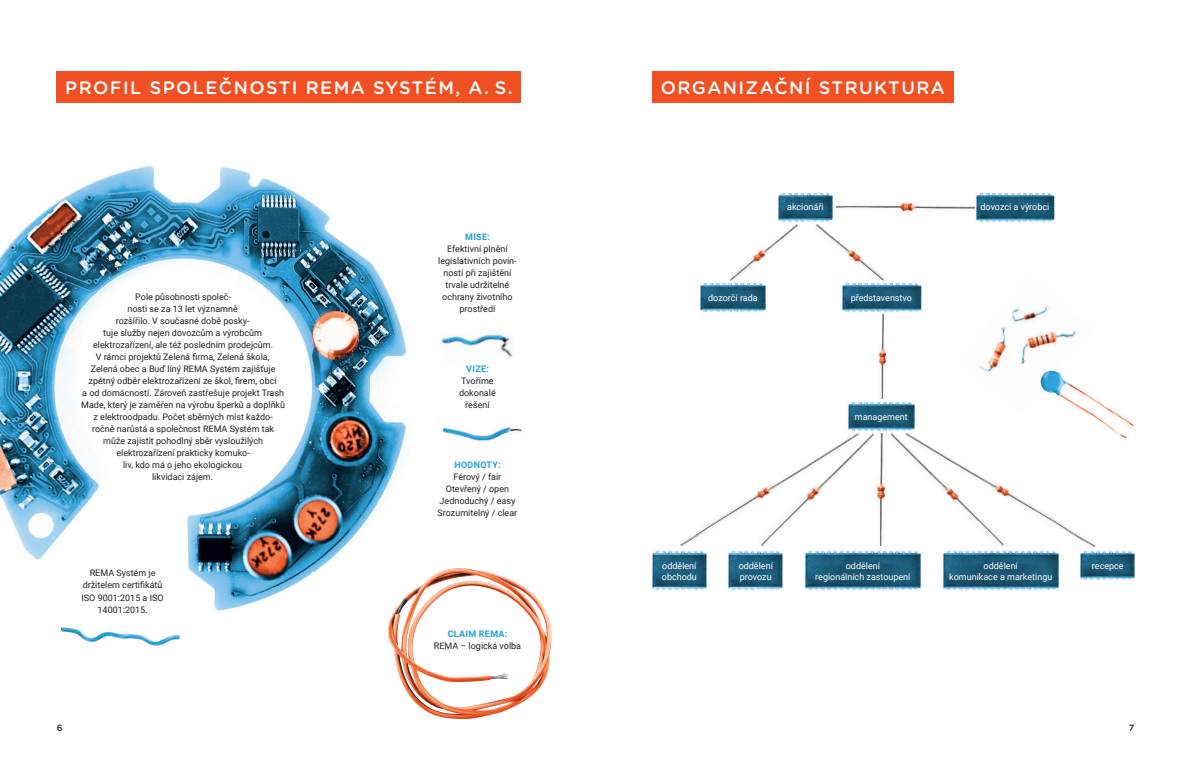
<style>
.page{position:relative;width:1191px;height:766px;background:#fff}
.page>*{position:absolute;margin:0;border:0;box-sizing:border-box;transform-origin:0 0}
.t1{font:500 18px "Gotham Rounded";letter-spacing:.08em;color:#fff}
.t2{font:9px/12px "Roboto";color:#231f20;text-align:center}
.t3{font:9px/11px "Roboto";color:#fff;text-align:center}
.t4{font:700 9px "Roboto";letter-spacing:.035em;color:#20a1db}
.t5{font:500 9px "Gotham Rounded";color:#231f20}
</style>
<div class="page">
<img style="left:0;top:166px;width:407px;height:445px">
<div style="left:57px;top:71px;width:464px;height:31px;background:#f05022"></div>
<div style="left:652px;top:71px;width:301px;height:31px;background:#f05022"></div>
<img style="left:778px;top:192px;width:55px;height:30px">
<img style="left:976px;top:192px;width:78px;height:30px">
<img style="left:700px;top:283px;width:67px;height:29px">
<img style="left:842px;top:283px;width:79px;height:29px">
<img style="left:848px;top:401px;width:67px;height:30px">
<img style="left:651px;top:550px;width:56px;height:40px">
<img style="left:1080px;top:550px;width:55px;height:30px">
<img style="left:728px;top:550px;width:55px;height:40px">
<img style="left:805px;top:550px;width:116px;height:40px">
<img style="left:943px;top:550px;width:116px;height:40px">
<img style="left:680px;top:492px;width:78px;height:55px">
<img style="left:903px;top:430px;width:193px;height:118px">
<img style="left:758px;top:430px;width:118px;height:117px">
<img style="left:890px;top:431px;width:115px;height:117px">
<img style="left:727px;top:221px;width:73px;height:63px">
<img style="left:816px;top:224px;width:70px;height:60px">
<img style="left:383px;top:565px;width:169px;height:155px">
<img style="left:877px;top:433px;width:8px;height:112px">
<img style="left:878px;top:314px;width:8px;height:84px">
<img style="left:836px;top:203px;width:138px;height:8px">
<img style="left:441px;top:334px;width:72px;height:23px">
<img style="left:442px;top:427px;width:80px;height:14px">
<img style="left:61px;top:627px;width:120px;height:19px">
<img style="left:978px;top:305px;width:99px;height:70px">
<img style="left:1031px;top:362px;width:105px;height:91px">
<h1 class="t1" style="left:65px;top:75px;width:449px">PROFIL SPOLEČNOSTI REMA SYSTÉM, A. S.</h1>
<h1 class="t1" style="left:660px;top:75px;width:286px">ORGANIZAČNÍ STRUKTURA</h1>
<p class="t2" style="left:81px;top:290px;width:205px">Pole působnosti společ-<br>nosti se za 13 let významně<br>rozšířilo. V současné době posky-<br>tuje služby nejen dovozcům a výrobcům elektrozařízení, ale též posledním prodejcům.<br>V rámci projektů Zelená firma, Zelená škola,<br>Zelená obec a Buď líný REMA Systém zajišťuje zpětný odběr elektrozařízení ze škol, firem, obcí<br>a od domácností. Zároveň zastřešuje projekt Trash Made, který je zaměřen na výrobu šperků a doplňků z elektroodpadu. Počet sběrných míst každo&shy;ročně narůstá a společnost REMA Systém tak může zajistit pohodlný sběr vysloužilých elektrozařízení prakticky komuko-<br>liv, kdo má o jeho ekologickou<br>likvidaci zájem.</p>
<p class="t2" style="left:81px;top:566px;width:84px">REMA Systém je držitelem certifikátů<br>ISO 9001:2015 a ISO<br>14001:2015.</p>
<p class="t4" style="left:465px;top:230px;width:26px">MISE:</p>
<p class="t2" style="left:438px;top:242px;width:80px">Efektivní plnění legislativních povin&shy;ností při zajištění trvale udržitelné ochrany životního prostředí</p>
<p class="t4" style="left:466px;top:362px;width:24px">VIZE:</p>
<p class="t2" style="left:459px;top:374px;width:38px">Tvoříme dokonalé řešení</p>
<p class="t4" style="left:454px;top:458px;width:48px">HODNOTY:</p>
<p class="t2" style="left:437px;top:470px;width:81px">Férový / fair<br>Otevřený / open<br>Jednoduchý / easy<br>Srozumitelný / clear</p>
<p class="t4" style="left:448px;top:626px;width:61px">CLAIM REMA:</p>
<p class="t2" style="left:434px;top:638px;width:89px">REMA – logická volba</p>
<p class="t3" style="left:787px;top:201px;width:38px">akcionáři</p>
<p class="t3" style="left:980px;top:201px;width:70px">dovozci a výrobci</p>
<p class="t3" style="left:708px;top:291px;width:51px">dozorčí rada</p>
<p class="t3" style="left:850px;top:291px;width:63px">představenstvo</p>
<p class="t3" style="left:854px;top:410px;width:55px">management</p>
<p class="t3" style="left:662px;top:559px;width:37px;text-align:left">oddělení obchodu</p>
<p class="t3" style="left:738px;top:559px;width:36px">oddělení</p>
<p class="t3" style="left:1092px;top:559px;width:33px">recepce</p>
<p class="t3" style="left:815px;top:559px;width:97px">oddělení<br>regionálních zastoupení</p>
<p class="t3" style="left:949px;top:559px;width:105px">oddělení<br>komunikace a marketingu</p>
<p class="t3" style="left:740px;top:570px;width:33px">provozu</p>
<p class="t5" style="left:57px;top:720px;width:7px">6</p>
<p class="t5" style="left:1128px;top:720px;width:7px">7</p>
</div>
